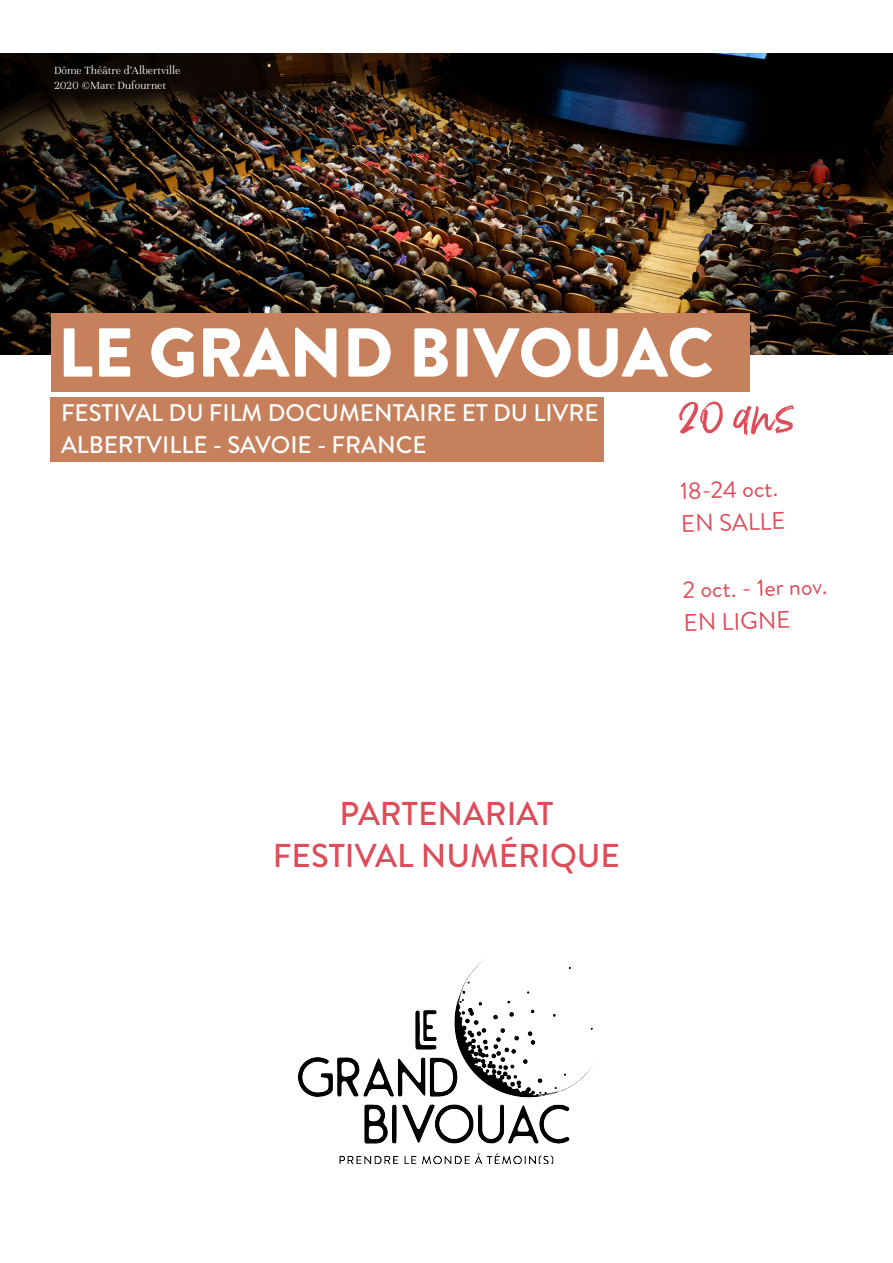
<style>
.page{position:relative;width:893px;height:1263px;background:#fff}
.page>*{position:absolute;margin:0;border:0;box-sizing:border-box;transform-origin:0 0}
.Body{font:900 69px "Brandon Grotesque";color:#fff}
.Body-2{font:54px "Born Ready";color:#dd4c59}
.t1{font:500 33px "Brandon Grotesque";color:#dd4c59}
.t2{font:500 24px "Brandon Grotesque";color:#fff}
.Body-3{font:24px "Brandon Grotesque";color:#dd4c59}
.t3{font:300 12px "Unna";color:#fff}
</style>
<div class="page">
<img style="left:0;top:53px;width:893px;height:302px">
<img style="left:298px;top:958px;width:297px;height:205px">
<div style="left:51px;top:313px;width:698px;height:79px;background:#c6805c"></div>
<div style="left:51px;top:397px;width:553px;height:64px;background:#c6805c"></div>
<p class="t3" style="left:54px;top:62px;width:128px">Dôme Théâtre d’Albertville</p>
<p class="t3" style="left:54px;top:77px;width:114px">2020 ©Marc Dufournet</p>
<p class="Body" style="left:58px;top:304px;width:657px">LE GRAND BIVOUAC</p>
<p class="t2" style="left:61px;top:396px;width:539px">FESTIVAL DU FILM DOCUMENTAIRE ET DU LIVRE</p>
<p class="t2" style="left:61px;top:428px;width:367px">ALBERTVILLE - SAVOIE - FRANCE</p>
<p class="Body-2" style="left:677px;top:383px;width:119px;rotate:-2deg">20 ans</p>
<p class="Body-3" style="left:680px;top:474px;width:99px;rotate:-1deg">18-24 oct.</p>
<p class="Body-3" style="left:681px;top:507px;width:106px;rotate:-1deg">EN SALLE</p>
<p class="Body-3" style="left:682px;top:572px;width:146px;rotate:-1deg">2 oct. - 1er nov.</p>
<p class="Body-3" style="left:683px;top:606px;width:109px;rotate:-1deg">EN LIGNE</p>
<p class="t1" style="left:340px;top:790px;width:215px">PARTENARIAT</p>
<p class="t1" style="left:273px;top:832px;width:349px">FESTIVAL NUMÉRIQUE</p>
</div>
